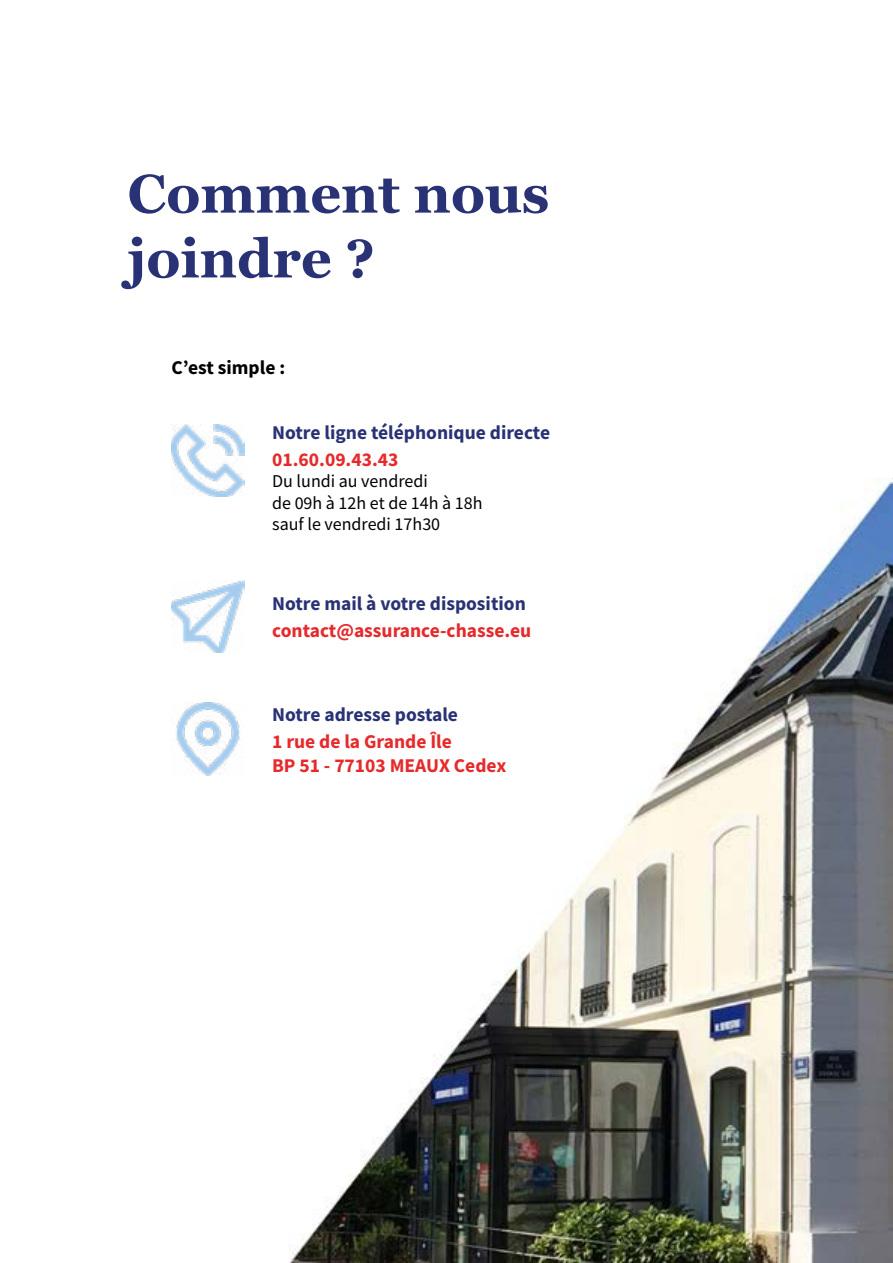
<style>
.page{position:relative;width:893px;height:1263px;background:#fff}
.page>*{position:absolute;margin:0;border:0;box-sizing:border-box;transform-origin:0 0}
.t1{font:700 54px/64.8px "Georgia";color:#293274}
.t2{font:700 19.5px/24px "Source Sans Pro";color:#e62a2c}
.t3{font:700 19.5px "Source Sans Pro";color:#293274}
.t4{font:700 19.5px "Source Sans Pro";color:#000}
.t5{font:18px/21.6px "Source Sans Pro";color:#000}
</style>
<div class="page">
<img style="left:171px;top:424px;width:722px;height:839px">
<img style="left:172px;top:424px;width:72px;height:73px">
<img style="left:172px;top:580px;width:72px;height:73px">
<img style="left:172px;top:702px;width:72px;height:73px">
<h1 class="t1" style="left:128px;top:162px;width:423px">Comment nous joindre ?</h1>
<p class="t4" style="left:172px;top:355px;width:115px">C’est simple :</p>
<p class="t3" style="left:272px;top:419px;width:280px">Notre ligne téléphonique directe</p>
<p class="t2" style="left:272px;top:447px;width:128px">01.60.09.43.43</p>
<p class="t5" style="left:272px;top:470px;width:212px">Du lundi au vendredi<br>de 09h à 12h et de 14h à 18h sauf le vendredi 17h30</p>
<p class="t3" style="left:272px;top:590px;width:255px">Notre mail à votre disposition</p>
<p class="t2" style="left:272px;top:618px;width:261px">contact@assurance-chasse.eu</p>
<p class="t3" style="left:272px;top:701px;width:187px">Notre adresse postale</p>
<p class="t2" style="left:272px;top:729px;width:236px">1 rue de la Grande Île<br>BP 51 - 77103 MEAUX Cedex</p>
</div>
